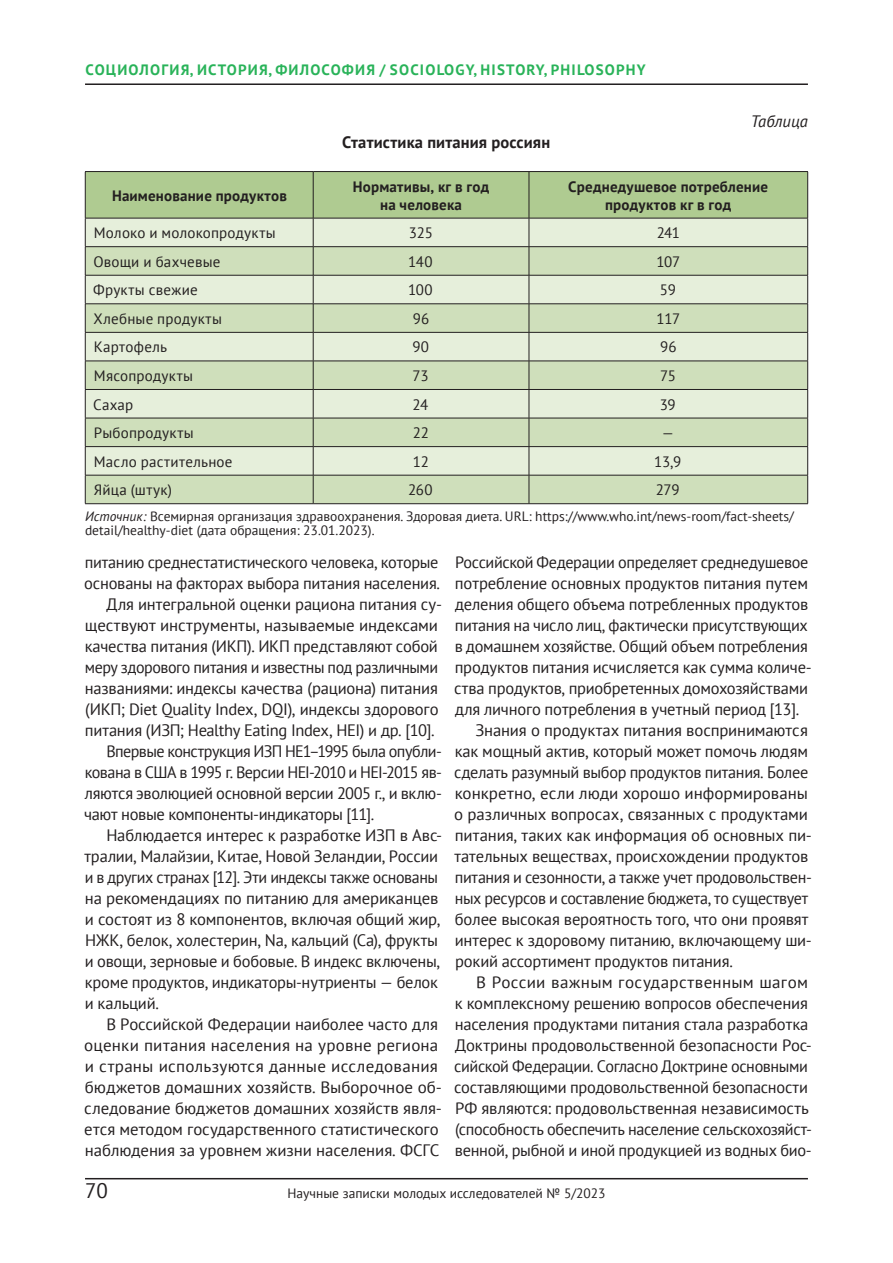
<style>
.page{position:relative;width:893px;height:1263px;background:#fff}
.page>*{position:absolute;margin:0;border:0;box-sizing:border-box;transform-origin:0 0}
.t1{font:21px "PT Sans";color:#231f20}
.t2{font:16.5px "PT Sans";letter-spacing:-.01em;color:#231f20}
.t3{font:16.5px "PT Sans";letter-spacing:-.04em;color:#231f20}
.t4{font:16.5px "PT Sans";letter-spacing:-.03em;color:#231f20}
.t5{font:16.5px "PT Sans";letter-spacing:-.035em;color:#231f20}
.t6{font:16.5px "PT Sans";letter-spacing:.01em;color:#231f20}
.t7{font:16.5px "PT Sans";letter-spacing:.015em;color:#231f20}
.t8{font:16.5px "PT Sans";letter-spacing:.02em;color:#231f20}
.t9{font:700 16.5px "PT Sans";color:#231f20}
.t10{font:italic 16.5px "PT Sans";letter-spacing:-.005em;color:#231f20}
.t11{font:15px "PT Sans";letter-spacing:.015em;color:#231f20}
.t12{font:700 15px/18px "PT Sans";letter-spacing:.015em;color:#231f20;text-align:center}
.t13{font:700 15px "PT Sans";letter-spacing:.08em;color:#29b359}
.t14{font:13.5px/14.4px "PT Sans";color:#231f20}
.s1{font-style:italic}
</style>
<div class="page">
<hr style="left:85px;top:1178px;width:723px;height:1px;background:#231f20">
<hr style="left:85px;top:83px;width:723px;height:2px;background:#231f20">
<svg style="left:85px;top:172px;width:723px;height:331px;background:#cedcbd"></svg>
<hr style="left:85px;top:503px;width:228px;height:1px;background:#231f20">
<hr style="left:313px;top:503px;width:216px;height:1px;background:#231f20">
<hr style="left:529px;top:503px;width:279px;height:1px;background:#231f20">
<hr style="left:85px;top:171px;width:228px;height:1px;background:#231f20">
<hr style="left:85px;top:172px;width:1px;height:46px;background:#231f20">
<hr style="left:313px;top:171px;width:216px;height:1px;background:#231f20">
<hr style="left:529px;top:171px;width:279px;height:1px;background:#231f20">
<hr style="left:807px;top:172px;width:1px;height:46px;background:#231f20">
<hr style="left:85px;top:218px;width:228px;height:1px;background:#231f20">
<hr style="left:313px;top:218px;width:216px;height:1px;background:#231f20">
<hr style="left:529px;top:218px;width:279px;height:1px;background:#231f20">
<p class="t13" style="left:86px;top:60px;width:44px">СОЦИОЛО</p>
<p class="t13" style="left:161px;top:60px;width:47px">ГИЯ, ИСТОРИ</p>
<p class="t13" style="left:259px;top:60px;width:41px">Я, ФИЛОСО</p>
<p class="t13" style="left:342px;top:60px;width:166px">ФИЯ / SOCIOLOGY, HISTO</p>
<p class="t13" style="left:527px;top:60px;width:69px">RY, PHILOSO</p>
<p class="t13" style="left:616px;top:60px;width:31px">PHY</p>
<p class="t9" style="left:342px;top:132px;width:209px">Статистика питания россиян</p>
<p class="t10" style="left:751px;top:111px;width:59px">Таблица</p>
<p class="t12" style="left:112px;top:186px;width:176px">Наименование продуктов</p>
<p class="t12" style="left:353px;top:177px;width:138px">Нормативы, кг в год на человека</p>
<p class="t12" style="left:568px;top:177px;width:201px">Среднедушевое потребление продуктов кг в год</p>
<p class="t11" style="left:94px;top:223px;width:183px">Молоко и молокопродукты</p>
<p class="t11" style="left:409px;top:223px;width:25px">325</p>
<p class="t11" style="left:657px;top:223px;width:25px">241</p>
<p class="t11" style="left:93px;top:252px;width:128px">Овощи и бахчевые</p>
<p class="t11" style="left:408px;top:252px;width:26px">140</p>
<p class="t11" style="left:656px;top:252px;width:26px">107</p>
<p class="t11" style="left:93px;top:280px;width:106px">Фрукты свежие</p>
<p class="t11" style="left:408px;top:280px;width:26px">100</p>
<p class="t11" style="left:660px;top:280px;width:17px">59</p>
<p class="t11" style="left:93px;top:309px;width:130px">Хлебные продукты</p>
<p class="t11" style="left:413px;top:309px;width:18px">96</p>
<p class="t11" style="left:657px;top:309px;width:25px">117</p>
<p class="t11" style="left:94px;top:337px;width:75px">Картофель</p>
<p class="t11" style="left:412px;top:337px;width:18px">90</p>
<p class="t11" style="left:660px;top:337px;width:18px">96</p>
<p class="t11" style="left:94px;top:366px;width:101px">Мясопродукты</p>
<p class="t11" style="left:412px;top:366px;width:18px">73</p>
<p class="t11" style="left:660px;top:366px;width:17px">75</p>
<p class="t11" style="left:93px;top:395px;width:42px">Сахар</p>
<p class="t11" style="left:413px;top:395px;width:17px">24</p>
<p class="t11" style="left:660px;top:395px;width:17px">39</p>
<p class="t11" style="left:94px;top:423px;width:101px">Рыбопродукты</p>
<p class="t11" style="left:413px;top:423px;width:18px">22</p>
<p class="t11" style="left:662px;top:423px;width:14px">—</p>
<p class="t11" style="left:94px;top:452px;width:140px">Масло растительное</p>
<p class="t11" style="left:413px;top:452px;width:18px">12</p>
<p class="t11" style="left:654px;top:452px;width:29px">13,9</p>
<p class="t11" style="left:94px;top:480px;width:80px">Яйца (штук)</p>
<p class="t11" style="left:408px;top:480px;width:26px">260</p>
<p class="t11" style="left:656px;top:480px;width:25px">279</p>
<p class="t14" style="left:85px;top:509px;width:710px"><span class="s1">Источник:</span> Всемирная организация здравоохранения. Здоровая диета. URL: https://www.who.int/news-room/fact-sheets/ detail/healthy-diet (дата обращения: 23.01.2023).</p>
<p class="t2" style="left:85px;top:552px;width:355px">питанию среднестатистического человека, которые</p>
<p class="t2" style="left:84px;top:573px;width:357px">основаны на факторах выбора питания населения.</p>
<p class="t2" style="left:107px;top:594px;width:337px">Для интегральной оценки рациона питания су-</p>
<p class="t2" style="left:85px;top:615px;width:355px">ществуют инструменты, называемые индексами</p>
<p class="t2" style="left:85px;top:636px;width:355px">качества питания (ИКП). ИКП представляют собой</p>
<p class="t4" style="left:85px;top:657px;width:355px">меру здорового питания и известны под различными</p>
<p class="t2" style="left:85px;top:678px;width:355px">названиями: индексы качества (рациона) питания</p>
<p class="t2" style="left:85px;top:699px;width:355px">(ИКП; Diet Quality Index, DQI), индексы здорового</p>
<p class="t2" style="left:85px;top:720px;width:351px">питания (ИЗП; Healthy Eating Index, HEI) и др. [10].</p>
<p class="t5" style="left:106px;top:741px;width:337px">Впервые конструкция ИЗП НЕ1–1995 была опубли-</p>
<p class="t3" style="left:85px;top:762px;width:358px">кована в США в 1995 г. Версии HEI‑2010 и HEI‑2015 яв-</p>
<p class="t2" style="left:85px;top:783px;width:359px">ляются эволюцией основной версии 2005 г., и вклю-</p>
<p class="t2" style="left:84px;top:804px;width:292px">чают новые компоненты-индикаторы [11].</p>
<p class="t2" style="left:106px;top:825px;width:337px">Наблюдается интерес к разработке ИЗП в Авс-</p>
<p class="t2" style="left:84px;top:846px;width:355px">тралии, Малайзии, Китае, Новой Зеландии, России</p>
<p class="t2" style="left:85px;top:867px;width:355px">и в других странах [12]. Эти индексы также основаны</p>
<p class="t2" style="left:85px;top:888px;width:355px">на рекомендациях по питанию для американцев</p>
<p class="t2" style="left:85px;top:909px;width:357px">и состоят из 8 компонентов, включая общий жир,</p>
<p class="t2" style="left:85px;top:930px;width:355px">НЖК, белок, холестерин, Na, кальций (Ca), фрукты</p>
<p class="t2" style="left:85px;top:951px;width:357px">и овощи, зерновые и бобовые. В индекс включены,</p>
<p class="t2" style="left:85px;top:972px;width:355px">кроме продуктов, индикаторы-нутриенты — белок</p>
<p class="t2" style="left:85px;top:993px;width:76px">и кальций.</p>
<p class="t2" style="left:106px;top:1014px;width:333px">В Российской Федерации наиболее часто для</p>
<p class="t6" style="left:84px;top:1035px;width:356px">оценки питания населения на уровне региона</p>
<p class="t7" style="left:85px;top:1056px;width:355px">и страны используются данные исследования</p>
<p class="t2" style="left:85px;top:1077px;width:359px">бюджетов домашних хозяйств. Выборочное об-</p>
<p class="t2" style="left:84px;top:1098px;width:359px">следование бюджетов домашних хозяйств явля-</p>
<p class="t2" style="left:84px;top:1119px;width:356px">ется методом государственного статистического</p>
<p class="t2" style="left:85px;top:1140px;width:356px">наблюдения за уровнем жизни населения. ФСГС</p>
<p class="t2" style="left:455px;top:552px;width:355px">Российской Федерации определяет среднедушевое</p>
<p class="t2" style="left:455px;top:573px;width:355px">потребление основных продуктов питания путем</p>
<p class="t2" style="left:455px;top:594px;width:355px">деления общего объема потребленных продуктов</p>
<p class="t2" style="left:455px;top:615px;width:355px">питания на число лиц, фактически присутствующих</p>
<p class="t2" style="left:455px;top:636px;width:355px">в домашнем хозяйстве. Общий объем потребления</p>
<p class="t2" style="left:455px;top:657px;width:359px">продуктов питания исчисляется как сумма количе-</p>
<p class="t2" style="left:454px;top:678px;width:355px">ства продуктов, приобретенных домохозяйствами</p>
<p class="t2" style="left:455px;top:699px;width:346px">для личного потребления в учетный период [13].</p>
<p class="t2" style="left:475px;top:720px;width:334px">Знания о продуктах питания воспринимаются</p>
<p class="t2" style="left:455px;top:741px;width:355px">как мощный актив, который может помочь людям</p>
<p class="t2" style="left:454px;top:762px;width:356px">сделать разумный выбор продуктов питания. Более</p>
<p class="t2" style="left:455px;top:783px;width:355px">конкретно, если люди хорошо информированы</p>
<p class="t2" style="left:454px;top:804px;width:355px">о различных вопросах, связанных с продуктами</p>
<p class="t2" style="left:455px;top:825px;width:359px">питания, таких как информация об основных пи-</p>
<p class="t2" style="left:454px;top:846px;width:355px">тательных веществах, происхождении продуктов</p>
<p class="t2" style="left:455px;top:867px;width:358px">питания и сезонности, а также учет продовольствен-</p>
<p class="t2" style="left:455px;top:888px;width:355px">ных ресурсов и составление бюджета, то существует</p>
<p class="t2" style="left:455px;top:909px;width:355px">более высокая вероятность того, что они проявят</p>
<p class="t2" style="left:455px;top:930px;width:359px">интерес к здоровому питанию, включающему ши-</p>
<p class="t2" style="left:455px;top:951px;width:279px">рокий ассортимент продуктов питания.</p>
<p class="t8" style="left:476px;top:972px;width:333px">В России важным государственным шагом</p>
<p class="t2" style="left:455px;top:993px;width:355px">к комплексному решению вопросов обеспечения</p>
<p class="t2" style="left:455px;top:1014px;width:355px">населения продуктами питания стала разработка</p>
<p class="t2" style="left:455px;top:1035px;width:358px">Доктрины продовольственной безопасности Рос-</p>
<p class="t2" style="left:454px;top:1056px;width:355px">сийской Федерации. Согласно Доктрине основными</p>
<p class="t2" style="left:454px;top:1077px;width:355px">составляющими продовольственной безопасности</p>
<p class="t2" style="left:455px;top:1098px;width:355px">РФ являются: продовольственная независимость</p>
<p class="t2" style="left:455px;top:1119px;width:358px">(способность обеспечить население сельскохозяйст-</p>
<p class="t2" style="left:455px;top:1140px;width:359px">венной, рыбной и иной продукцией из водных био-</p>
<p class="t1" style="left:85px;top:1177px;width:24px">70</p>
<p class="t14" style="left:287px;top:1186px;width:320px">Научные записки молодых исследователей № 5/2023</p>
</div>
